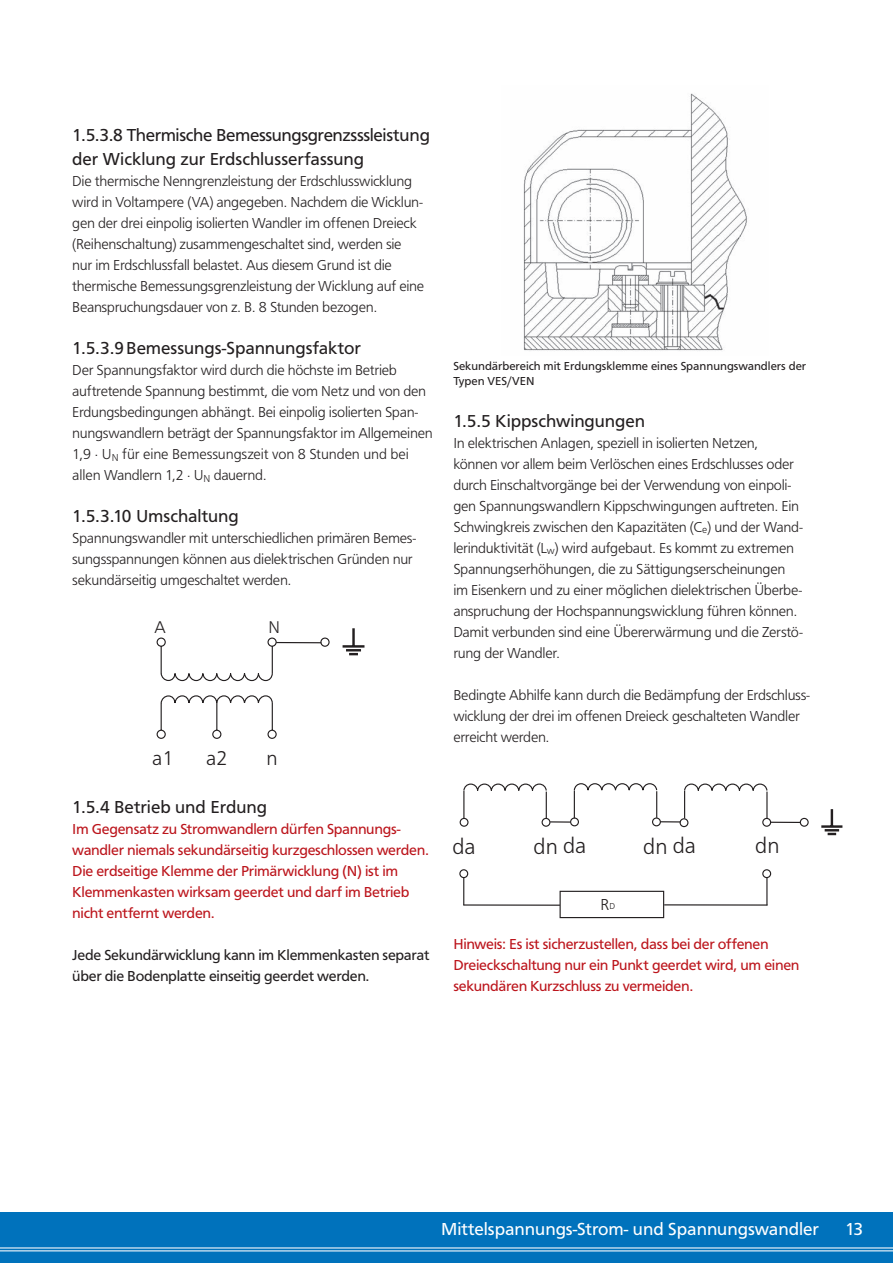
<style>
.page{position:relative;width:893px;height:1263px;background:#fff}
.page>*{position:absolute;margin:0;border:0;box-sizing:border-box;transform-origin:0 0}
.t1{font:300 22.65px "Front Page";color:#231f20}
.t2{font:300 20.85px "Front Page";color:#231f20}
.t3{font:18px/24px "Front Page";letter-spacing:-.005em;color:#231f20}
.t4{font:18px "Front Page";color:#fff}
.t5{font:300 17.7px "Front Page";color:#231f20}
.t6{font:300 16.5px "Front Page";color:#231f20}
.t7{font:300 15px/21px "Front Page";letter-spacing:-.025em;color:#231f20}
.t8{font:15px/21px "Front Page";letter-spacing:-.02em;color:#bc151c}
.t9{font:15px/21px "Front Page";letter-spacing:-.02em;color:#231f20}
.t10{font:12px/15px "Front Page";color:#231f20}
.s1{font-size:9px}
</style>
<div class="page">
<div style="left:0;top:1212px;width:893px;height:51px;background:#0072bc"></div>
<svg style="left:0;top:1247px;width:893px;height:5px"></svg>
<svg style="left:156px;top:637px;width:121px;height:102px"></svg>
<hr style="left:276px;top:642px;width:45px;height:1px;background:#231f20">
<div style="left:320px;top:637px;width:10px;height:10px;border:1px solid #231f20;border-radius:50%"></div>
<hr style="left:352px;top:628px;width:3px;height:19px;background:#231f20">
<hr style="left:343px;top:645px;width:21px;height:3px;background:#231f20">
<svg style="left:346px;top:649px;width:15px;height:6px"></svg>
<img style="left:523px;top:93px;width:224px;height:258px">
<hr style="left:463px;top:904px;width:97px;height:2px;background:#231f20">
<hr style="left:664px;top:904px;width:103px;height:2px;background:#231f20">
<svg style="left:459px;top:783px;width:350px;height:122px"></svg>
<hr style="left:821px;top:825px;width:21px;height:3px;background:#231f20">
<svg style="left:825px;top:809px;width:14px;height:26px"></svg>
<div style="left:560px;top:891px;width:104px;height:27px;border:1px solid #231f20"></div>
<p class="t3" style="left:72px;top:123px;width:359px">1.5.3.8 Thermische Bemessungsgrenzsssleistung der Wicklung zur Erdschlusserfassung</p>
<p class="t7" style="left:72px;top:171px;width:353px">Die thermische Nenngrenzleistung der Erdschlusswicklung wird in Voltampere (VA) angegeben. Nachdem die Wicklun&shy;gen der drei einpolig isolierten Wandler im offenen Dreieck (Reihenschaltung) zusammengeschaltet sind, werden sie nur im Erdschlussfall belastet. Aus diesem Grund ist die thermische Bemessungsgrenzleistung der Wicklung auf eine Beanspruchungsdauer von z. B. 8 Stunden bezogen.</p>
<p class="t3" style="left:72px;top:336px;width:290px">1.5.3.9Bemessungs-Spannungsfaktor</p>
<p class="t7" style="left:72px;top:360px;width:362px">Der Spannungsfaktor wird durch die höchste im Betrieb auftretende Spannung bestimmt, die vom Netz und von den Erdungsbedingungen abhängt. Bei einpolig isolierten Span&shy;nungswandlern beträgt der Spannungsfaktor im Allgemeinen 1,9 . U<sub>N</sub> für eine Bemessungszeit von 8 Stunden und bei allen Wandlern 1,2 . U<sub>N</sub> dauernd.</p>
<p class="t3" style="left:72px;top:504px;width:168px">1.5.3.10 Umschaltung</p>
<p class="t7" style="left:72px;top:528px;width:345px">Spannungswandler mit unterschiedlichen primären Bemes&shy;sungsspannungen können aus dielektrischen Gründen nur sekundärseitig umgeschaltet werden.</p>
<p class="t5" style="left:154px;top:617px;width:13px">A</p>
<p class="t5" style="left:268px;top:617px;width:13px">N</p>
<h2 class="t2" style="left:152px;top:747px;width:23px">a1</h2>
<h2 class="t2" style="left:206px;top:747px;width:23px">a2</h2>
<h2 class="t2" style="left:267px;top:747px;width:13px">n</h2>
<p class="t3" style="left:72px;top:795px;width:196px">1.5.4 Betrieb und Erdung</p>
<p class="t8" style="left:72px;top:819px;width:358px">Im Gegensatz zu Stromwandlern dürfen Spannungs&shy;wandler niemals sekundärseitig kurzgeschlossen werden.<br>Die erdseitige Klemme der Primärwicklung (N) ist im Klemmenkasten wirksam geerdet und darf im Betrieb nicht entfernt werden.</p>
<p class="t9" style="left:72px;top:945px;width:359px">Jede Sekundärwicklung kann im Klemmenkasten separat über die Bodenplatte einseitig geerdet werden.</p>
<p class="t10" style="left:453px;top:358px;width:354px">Sekundärbereich mit Erdungsklemme eines Spannungswandlers der<br>Typen VES/VEN</p>
<p class="t3" style="left:453px;top:409px;width:193px">1.5.5 Kippschwingungen</p>
<p class="t7" style="left:453px;top:433px;width:351px">In elektrischen Anlagen, speziell in isolierten Netzen, können vor allem beim Verlöschen eines Erdschlusses oder durch Einschaltvorgänge bei der Verwendung von einpoli&shy;gen Spannungswandlern Kippschwingungen auftreten. Ein Schwingkreis zwischen den Kapazitäten (C<sub>e</sub>) und der Wand&shy;lerinduktivität (L<sub>w</sub>) wird aufgebaut. Es kommt zu extremen Spannungserhöhungen, die zu Sättigungserscheinungen im Eisenkern und zu einer möglichen dielektrischen Überbe&shy;anspruchung der Hochspannungswicklung führen können.<br>Damit verbunden sind eine Übererwärmung und die Zerstö&shy;rung der Wandler.</p>
<p class="t7" style="left:453px;top:685px;width:358px">Bedingte Abhilfe kann durch die Bedämpfung der Erdschluss&shy;wicklung der drei im offenen Dreieck geschalteten Wandler erreicht werden.</p>
<h1 class="t1" style="left:452px;top:834px;width:25px">da</h1>
<h1 class="t1" style="left:533px;top:834px;width:54px">dn da</h1>
<h1 class="t1" style="left:643px;top:833px;width:54px">dn da</h1>
<h1 class="t1" style="left:755px;top:833px;width:26px">dn</h1>
<p class="t6" style="left:600px;top:895px;width:16px">R<span class="s1">D</span></p>
<p class="t8" style="left:453px;top:933px;width:348px">Hinweis: Es ist sicherzustellen, dass bei der offenen<br>Dreieckschaltung nur ein Punkt geerdet wird, um einen sekundären Kurzschluss zu vermeiden.</p>
<p class="t4" style="left:441px;top:1219px;width:379px">Mittelspannungs-Strom- und Spannungswandler</p>
<p class="t4" style="left:845px;top:1219px;width:20px">13</p>
</div>
